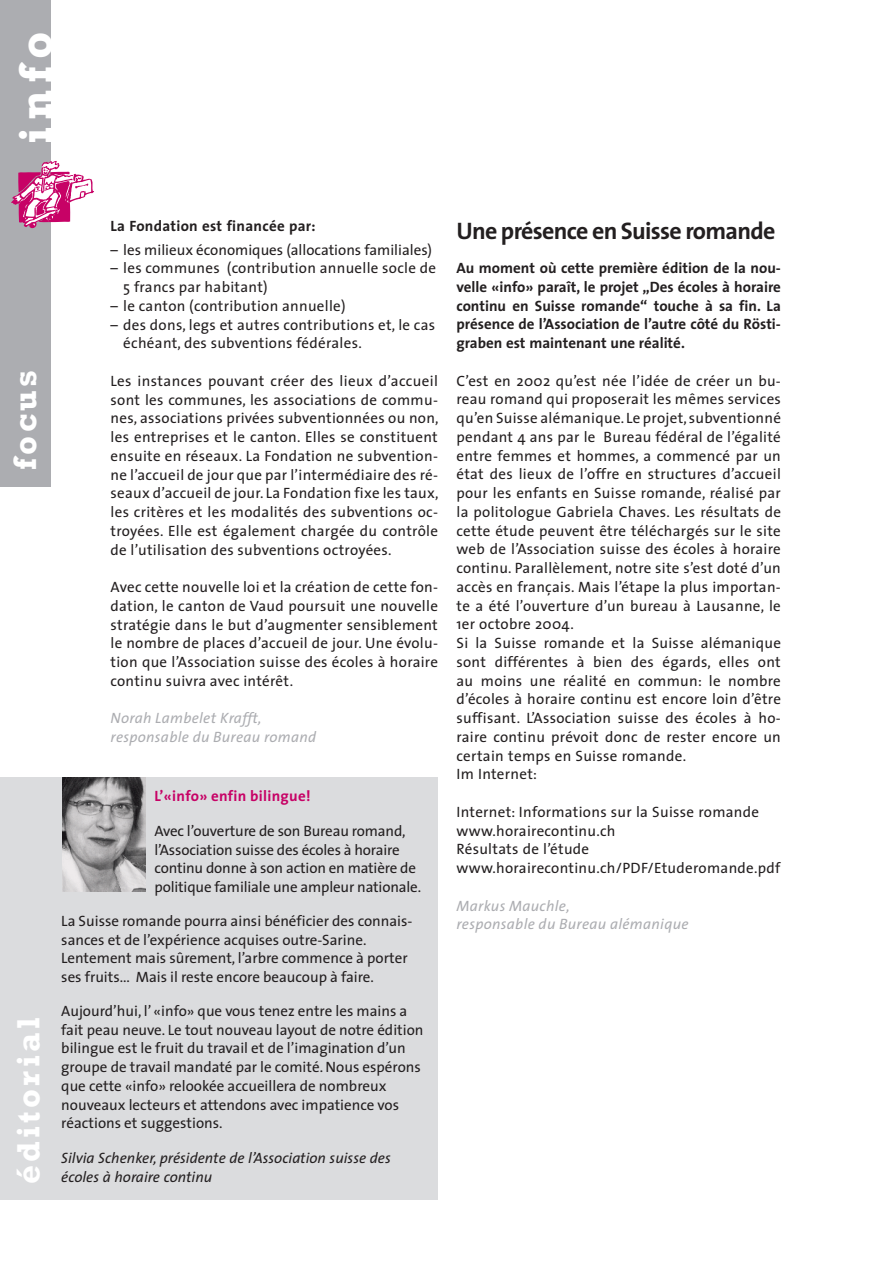
<style>
.page{position:relative;width:893px;height:1263px;background:#fff}
.page>*{position:absolute;margin:0;border:0;box-sizing:border-box;transform-origin:0 0}
.t1{font:700 47.85px "Rockwell";color:#fff}
.t2{font:700 33px "Rockwell";letter-spacing:.1em;color:#fff}
.t3{font:700 24px "The Sans";letter-spacing:-.03em;color:#231f20}
.t4{font:15px/18.8px "The Sans";letter-spacing:.02em;color:#231f20}
.t5{font:15px/18.8px "The Sans";color:#231f20}
.t6{font:700 15px/18.8px "The Sans";color:#231f20;text-align:justify}
.t7{font:15px/18.8px "The Sans";letter-spacing:-.01em;color:#231f20}
.t8{font:italic 15px/18.8px "The Sans";letter-spacing:.02em;color:#acadb1}
.t9{font:italic 15px "The Sans";color:#231f20}
.t10{font:700 15px "The Sans";letter-spacing:.02em;color:#231f20}
.t11{font:700 15px "The Sans";letter-spacing:.02em;color:#c70266}
</style>
<div class="page">
<div style="left:0;top:0;width:51px;height:487px;background:#acadb1"></div>
<svg style="left:11px;top:161px;width:83px;height:67px"></svg>
<div style="left:0;top:777px;width:438px;height:422px;background:#dbdcde"></div>
<img style="left:62px;top:777px;width:84px;height:114px">
<h1 class="t1" style="left:7px;top:144px;width:114px;rotate:-90deg">info</h1>
<h2 class="t2" style="left:5px;top:470px;width:101px;rotate:-90deg">focus</h2>
<h2 class="t2" style="left:8px;top:1184px;width:168px;rotate:-90deg">éditorial</h2>
<p class="t10" style="left:111px;top:214px;width:206px">La Fondation est financée par:</p>
<p class="t5" style="left:111px;top:240px;width:323px">– les milieux économiques (allocations familiales)</p>
<p class="t4" style="left:123px;top:258px;width:314px;text-indent:-13px">– les communes (contribution annuelle socle de<br>5 francs par habitant)</p>
<p class="t4" style="left:111px;top:296px;width:237px">– le canton (contribution annuelle)</p>
<p class="t4" style="left:123px;top:315px;width:313px;text-indent:-13px">– des dons, legs et autres contributions et, le cas échéant, des subventions fédérales.</p>
<p class="t4" style="left:111px;top:371px;width:330px;text-align:justify">Les instances pouvant créer des lieux d’accueil sont les communes, les associations de commu&shy;nes, associations privées subventionnées ou non, les entreprises et le canton. Elles se constituent ensuite en réseaux. La Fondation ne subvention&shy;ne l’accueil de jour que par l’intermédiaire des ré&shy;seaux d’accueil de jour. La Fondation fixe les taux, les critères et les modalités des subventions oc&shy;troyées. Elle est également chargée du contrôle de l’utilisation des subventions octroyées.</p>
<p class="t4" style="left:111px;top:577px;width:329px;text-align:justify">Avec cette nouvelle loi et la création de cette fon&shy;dation, le canton de Vaud poursuit une nouvelle stratégie dans le but d’augmenter sensiblement le nombre de places d’accueil de jour. Une évolu&shy;tion que l’Association suisse des écoles à horaire continu suivra avec intérêt.</p>
<p class="t8" style="left:111px;top:708px;width:207px">Norah Lambelet Krafft, responsable du Bureau romand</p>
<p class="t11" style="left:154px;top:783px;width:158px">L’«info» enfin bilingue!</p>
<p class="t7" style="left:154px;top:821px;width:268px">Avec l’ouverture de son Bureau romand, l’Association suisse des écoles à horaire continu donne à son action en matière de politique familiale une ampleur nationale.</p>
<p class="t5" style="left:61px;top:911px;width:353px">La Suisse romande pourra ainsi bénéficier des connais&shy;sances et de l’expérience acquises outre-Sarine.<br>Lentement mais sûrement, l’arbre commence à porter ses fruits... Mais il reste encore beaucoup à faire.</p>
<p class="t5" style="left:61px;top:1001px;width:364px">Aujourd’hui, l’ «info» que vous tenez entre les mains a fait peau neuve. Le tout nouveau layout de notre édition bilingue est le fruit du travail et de l’imagination d’un groupe de travail mandaté par le comité. Nous espérons que cette «info» relookée accueillera de nombreux nouveaux lecteurs et attendons avec impatience vos réactions et suggestions.</p>
<p class="t9" style="left:61px;top:1145px;width:331px">Silvia Schenker, présidente de l’Association suisse des</p>
<p class="t9" style="left:61px;top:1164px;width:152px">écoles à horaire continu</p>
<h3 class="t3" style="left:456px;top:211px;width:320px">Une présence en Suisse romande</h3>
<p class="t6" style="left:456px;top:258px;width:326px">Au moment où cette première édition de la nou&shy;velle «info» paraît, le projet „Des écoles à horaire continu en Suisse romande“ touche à sa fin. La présence de l’Association de l’autre côté du Rösti&shy;graben est maintenant une réalité.</p>
<p class="t4" style="left:456px;top:371px;width:326px">C’est en 2002 qu’est née l’idée de créer un bu&shy;reau romand qui proposerait les mêmes services qu’en Suisse alémanique. Le projet, subventionné pendant 4 ans par le Bureau fédéral de l’égalité entre femmes et hommes, a commencé par un état des lieux de l’offre en structures d’accueil pour les enfants en Suisse romande, réalisé par la politologue Gabriela Chaves. Les résultats de cette étude peuvent être téléchargés sur le site web de l’Association suisse des écoles à horaire continu. Parallèlement, notre site s’est doté d’un accès en français. Mais l’étape la plus importan&shy;te a été l’ouverture d’un bureau à Lausanne, le 1er octobre 2004.<br>Si la Suisse romande et la Suisse alémanique sont différentes à bien des égards, elles ont au moins une réalité en commun: le nombre d’écoles à horaire continu est encore loin d’être suffisant. L’Association suisse des écoles à ho&shy;raire continu prévoit donc de rester encore un certain temps en Suisse romande.<br>Im Internet:</p>
<p class="t4" style="left:456px;top:802px;width:326px">Internet: Informations sur la Suisse romande www.horairecontinu.ch<br>Résultats de l’étude www.horairecontinu.ch/PDF/Etuderomande.pdf</p>
<p class="t8" style="left:456px;top:896px;width:234px">Markus Mauchle,<br>responsable du Bureau alémanique</p>
</div>
